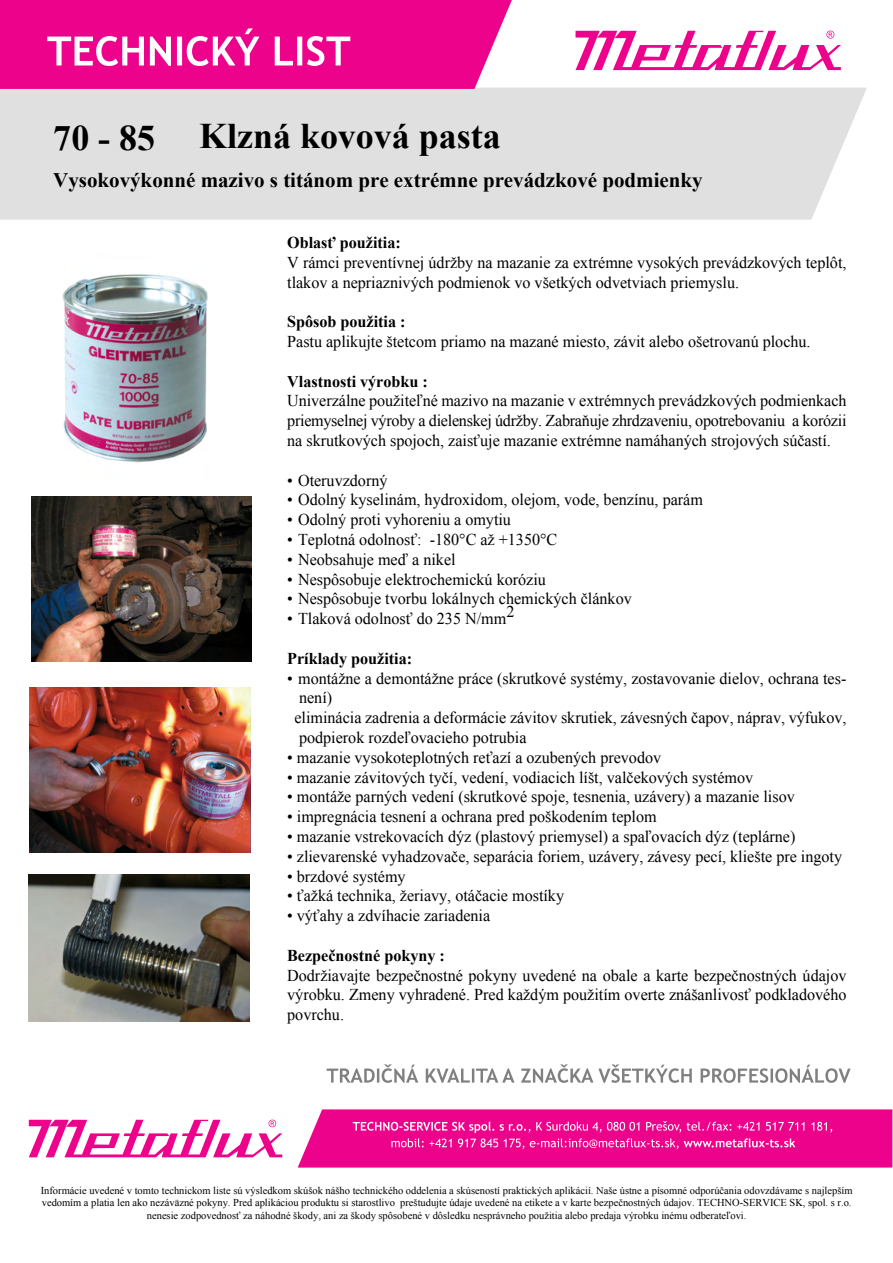
<style>
.page{position:relative;width:893px;height:1263px;background:#fff}
.page>*{position:absolute;margin:0;border:0;box-sizing:border-box;transform-origin:0 0}
.t1{font:700 36px "Times New Roman";color:#000}
.t2{font:700 21px "Times New Roman";color:#000}
.t3{font:16.5px/19.8px "Times New Roman";color:#000}
.t4{font:700 16.5px "Times New Roman";color:#000}
.t5{font:10.5px/12.6px "Times New Roman";color:#000;text-align:center}
.s1{font-style:inherit}
.s2{font-weight:700}
</style>
<div class="page">
<div style="left:0;top:88px;width:867px;height:132px;background:#e0e0e0"></div>
<div style="left:0;top:0;width:512px;height:89px;background:#ed028c"></div>
<svg style="left:575px;top:31px;width:266px;height:39px"></svg>
<svg style="left:47px;top:28px;width:303px;height:38px"></svg>
<svg style="left:327px;top:1064px;width:524px;height:19px"></svg>
<svg style="left:298px;top:1109px;width:594px;height:58px;background:#ee1896"></svg>
<svg style="left:29px;top:1119px;width:253px;height:38px"></svg>
<img style="left:63px;top:273px;width:145px;height:190px">
<img style="left:31px;top:496px;width:220px;height:165px">
<img style="left:30px;top:687px;width:220px;height:165px">
<img style="left:28px;top:874px;width:221px;height:148px">
<h1 class="t1" style="left:199px;top:118px;width:303px">Klzná kovová pasta</h1>
<p class="t2" style="left:53px;top:169px;width:651px"><span class="s1">V</span>ysokovýkonné mazivo s titánom pre extrémne prevádzkové podmienky</p>
<h1 class="t1" style="left:53px;top:119px;width:103px"><span class="s1">7</span>0 - 85</h1>
<p class="t3" style="left:287px;top:233px;width:561px"><span class="s2">O</span><span class="s2">b</span><span class="s2">lasť po</span><span class="s2">už</span><span class="s2">itia:<br></span>V rámci preventívnej údržby na mazanie za extrémne vysokých prevádzkových teplôt, tlakov a nepriaznivých podmienok vo všetkých odvetviach priemyslu.</p>
<p class="t3" style="left:287px;top:312px;width:525px"><span class="s2">Spôsob po</span><span class="s2">už</span><span class="s2">itia :<br></span>Pastu aplikujte štetcom priamo na mazané miesto, závit alebo ošetrovanú plochu.</p>
<p class="t3" style="left:287px;top:372px;width:561px"><span class="s2">V</span><span class="s2">lastnosti výro</span><span class="s2">b</span><span class="s2">k</span><span class="s2">u</span> <span class="s2">:<br></span>Univerzálne použiteľné mazivo na mazanie v extrémnych prevádzkových podmienkach priemyselnej výroby a dielenskej údržby. Zabraňuje zhrdzaveniu, opotrebovaniu a korózii na skrutkových spojoch, zaisťuje mazanie extrémne namáhaných strojových súčastí.</p>
<p class="t3" style="left:287px;top:471px;width:102px">• Oteruvzdorný</p>
<p class="t3" style="left:287px;top:490px;width:417px">• Odolný kyselinám, hydroxidom, olejom, vode, benzínu, parám</p>
<p class="t3" style="left:287px;top:510px;width:225px">• Odolný proti vyhoreniu a omytiu</p>
<p class="t3" style="left:287px;top:530px;width:272px">• Teplotná odolnosť: -180°C až +1350°C</p>
<p class="t3" style="left:287px;top:550px;width:170px">• Neobsahuje meď a nikel</p>
<p class="t3" style="left:287px;top:570px;width:260px">• Nespôsobuje elektrochemickú koróziu</p>
<p class="t3" style="left:287px;top:589px;width:346px">• Nespôsobuje tvorbu lokálnych chemických článkov</p>
<p class="t3" style="left:287px;top:609px;width:221px">• Tlaková odolnosť do 235 N/mm</p>
<p class="t3" style="left:506px;top:602px;width:10px">2</p>
<p class="t4" style="left:287px;top:650px;width:126px">Príklady po<span class="s1">už</span>itia:</p>
<p class="t3" style="left:294px;top:669px;width:554px;text-indent:-7px">• montážne a demontážne práce (skrutkové systémy, zostavovanie dielov, ochrana tes&shy;není)<br>eliminácia zadrenia a deformácie závitov skrutiek, závesných čapov, náprav, výfukov, podpierok rozdeľovacieho potrubia</p>
<p class="t3" style="left:287px;top:748px;width:375px">• mazanie vysokoteplotných reťazí a ozubených prevodov</p>
<p class="t3" style="left:287px;top:768px;width:467px">• mazanie závitových tyčí, vedení, vodiacich líšt, valčekových systémov</p>
<p class="t3" style="left:287px;top:787px;width:509px">• montáže parných vedení (skrutkové spoje, tesnenia, uzávery) a mazanie lisov</p>
<p class="t3" style="left:287px;top:807px;width:371px">• impregnácia tesnení a ochrana pred poškodením teplom</p>
<p class="t3" style="left:287px;top:827px;width:510px">• mazanie vstrekovacích dýz (plastový priemysel) a spaľovacích dýz (teplárne)</p>
<p class="t3" style="left:287px;top:847px;width:556px">• zlievarenské vyhadzovače, separácia foriem, uzávery, závesy pecí, kliešte pre ingoty</p>
<p class="t3" style="left:287px;top:867px;width:120px">• brzdové systémy</p>
<p class="t3" style="left:287px;top:886px;width:278px">• ťažká technika, žeriavy, otáčacie mostíky</p>
<p class="t3" style="left:287px;top:906px;width:205px">• výťahy a zdvíhacie zariadenia</p>
<p class="t4" style="left:287px;top:947px;width:159px">Bezpečnostné pokyny :</p>
<p class="t3" style="left:287px;top:966px;width:561px;text-align:justify">Dodržiavajte bezpečnostné pokyny uvedené na obale a karte bezpečnostných údajov výrobku. Zmeny vyhradené. Pred každým použitím overte znášanlivosť podkladového povrchu.</p>
<p class="t5" style="left:41px;top:1184px;width:813px">Informácie uvedené v tomto technickom liste sú výsledkom skúšok nášho technického oddelenia a skúseností praktických aplikácií. Naše ústne a písomné odporúčania odovzdávame s najlepším vedomím a platia len ako nezáväzné pokyny. Pred aplikáciou produktu si starostlivo preštudujte údaje uvedené na etikete a v karte bezpečnostných údajov. TECHNO-SERVICE SK, spol. s r.o. nenesie zodpovednosť za náhodné škody, ani za škody spôsobené v dôsledku nesprávneho použitia alebo predaja výrobku inému odberateľovi.</p>
</div>
